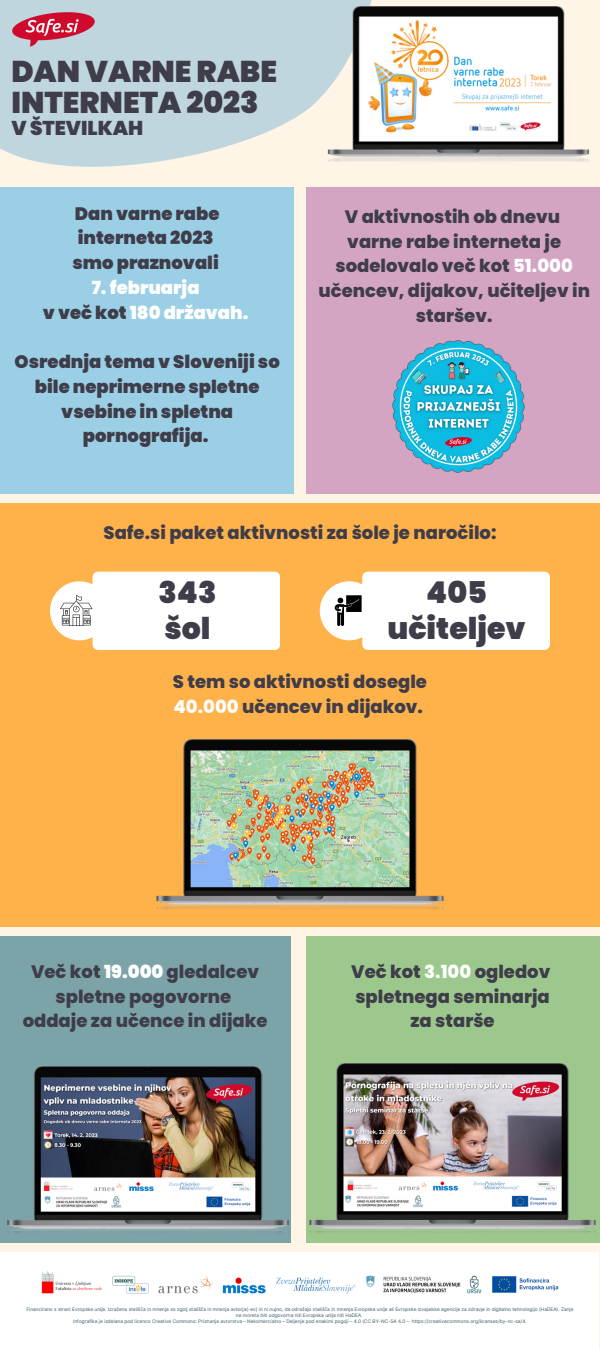
<style>
.page{position:relative;width:600px;height:1350px;background:#fff5e6}
.page>*{position:absolute;margin:0;border:0;box-sizing:border-box;transform-origin:0 0}
.t1{font:900 30px/36px "Poppins";color:#3e3d49}
.t2{font:900 20px "Poppins";color:#3e3d49}
.t3{font:800 18px/24.8px "Poppins";color:#3e3d49;text-align:center}
.t4{font:900 18px/24.8px "Poppins";color:#3e3d49}
.t5{font:900 18px/24.8px "Poppins";color:#fff;text-align:center}
.t6{font:4.8px/6.4px "Inter";color:#365b6d;text-align:center}
.s1{color:#3e3d49}
.s2{color:#fff}
.s3{font-weight:900;color:#fff}
</style>
<div class="page">
<svg style="left:0;top:0;width:442px;height:167px;background:#c7d9df"></svg>
<img style="left:11px;top:11px;width:84px;height:36px">
<img style="left:323px;top:7px;width:267px;height:156px">
<div style="left:0;top:187px;width:294px;height:306px;background:#9bcfe6"></div>
<div style="left:306px;top:187px;width:294px;height:306px;background:#d4a4c3"></div>
<img style="left:392px;top:340px;width:132px;height:132px">
<div style="left:0;top:503px;width:600px;height:423px;background:#ffb14a"></div>
<div style="left:50px;top:581px;width:59px;height:59px;background:#fff;border-radius:50%"></div>
<svg style="left:60px;top:572px;width:220px;height:78px"></svg>
<div style="left:320px;top:581px;width:59px;height:59px;background:#fff;border-radius:50%"></div>
<div style="left:335px;top:572px;width:215px;height:78px;background:#fff"></div>
<img style="left:156px;top:739px;width:288px;height:170px">
<div style="left:0;top:936px;width:291px;height:306px;background:#7ba3a8"></div>
<div style="left:306px;top:936px;width:294px;height:306px;background:#9dc88d"></div>
<img style="left:7px;top:1067px;width:282px;height:165px">
<img style="left:309px;top:1063px;width:287px;height:170px">
<div style="left:0;top:1252px;width:599px;height:98px;background:#fff"></div>
<img style="left:41px;top:1272px;width:518px;height:22px">
<h1 class="t1" style="left:11px;top:57px;width:267px;line-height:30.8px">DAN VARNE RABE<br>INTERNETA 2023</h1>
<h2 class="t2" style="left:11px;top:114px;width:134px">V ŠTEVILKAH</h2>
<h3 class="t4" style="left:72px;top:201px;width:149px">Dan varne rabe interneta 2023 smo praznovali</h3>
<h3 class="t5" style="left:43px;top:275px;width:207px">7. februarja<br><span class="s1">v več kot</span> 180 državah.</h3>
<h3 class="t4" style="left:15px;top:350px;width:267px;text-align:center">Osrednja tema v Sloveniji so bile neprimerne spletne vsebine in spletna pornografija.</h3>
<h3 class="t3" style="left:318px;top:204px;width:273px">V aktivnostih ob dnevu varne rabe interneta je sodelovalo več kot <span class="s2">51.000 </span>učencev, dijakov, učiteljev in staršev.</h3>
<h3 class="t3" style="left:104px;top:521px;width:394px">Safe.si paket aktivnosti za šole je naročilo:</h3>
<h1 class="t1" style="left:159px;top:574px;width:60px">343 šol</h1>
<h1 class="t1" style="left:387px;top:574px;width:140px;text-align:center">405 učiteljev</h1>
<h3 class="t3" style="left:173px;top:669px;width:256px;text-align:left">S tem so aktivnosti dosegle<br><span class="s2">40.000</span> učencev in dijakov.</h3>
<h3 class="t3" style="left:23px;top:959px;width:246px">Več kot <span class="s3">19.000</span> gledalcev spletne pogovorne oddaje za učence in dijake</h3>
<h3 class="t3" style="left:351px;top:959px;width:201px">Več kot <span class="s2">3.100</span> ogledov spletnega seminarja za starše</h3>
<p class="t6" style="left:26px;top:1306px;width:549px">Financirano s strani Evropske unije. Izražena stališča in mnenja so zgolj stališča in mnenja avtorja(-ev) in ni nujno, da odražajo stališča in mnenja Evropske unije ali Evropske izvajalske agencije za zdravje in digitalno tehnologijo (HaDEA). Zanje ne moreta biti odgovorna niti Evropska unija niti HaDEA.<br>Infografika je izdelana pod licenco Creative Commons: Priznanje avtorstva – Nekomercialno – Deljenje pod enakimi pogoji – 4.0 (CC BY-NC-SA 4.0 – https://creativecommons.org/licenses/by-nc-sa/4.</p>
</div>
